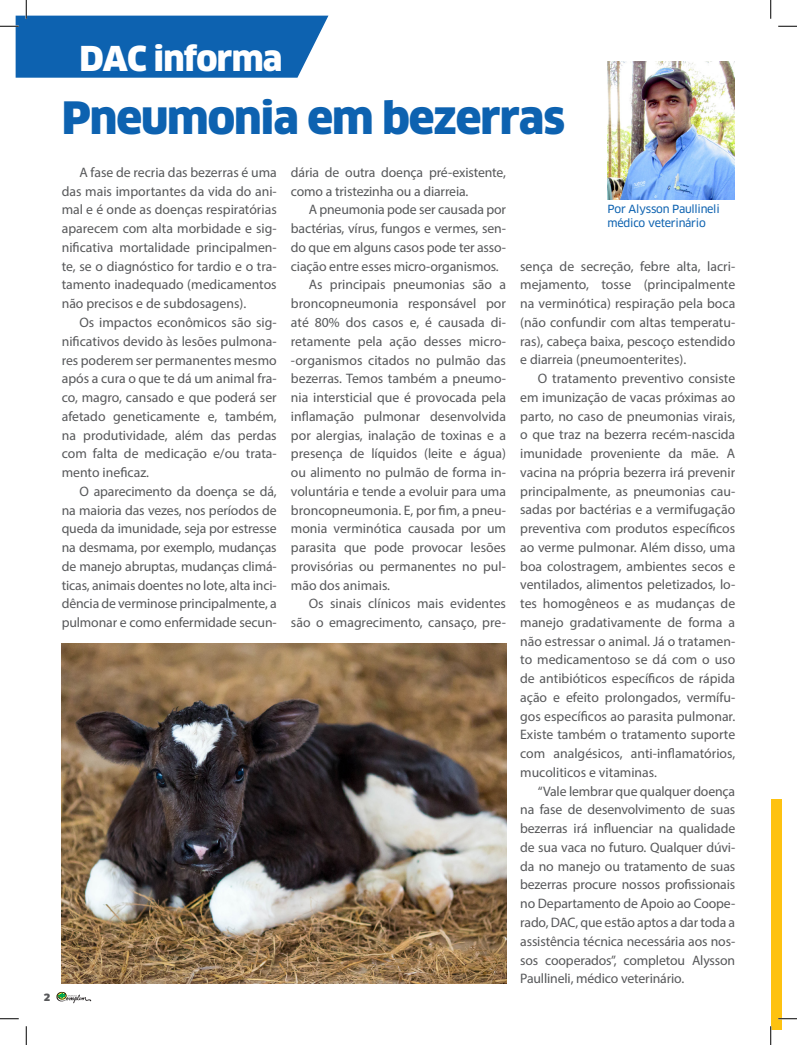
<style>
.page{position:relative;width:797px;height:1045px;background:#fff}
.page>*{position:absolute;margin:0;border:0;box-sizing:border-box;transform-origin:0 0}
.t1{font:900 43.5px "Clan OSF";letter-spacing:-.025em;color:#0d62b0}
.t2{font:900 33.5px "Clan OSF";letter-spacing:-.025em;color:#fff}
.t3{font:13.75px/18.8px "Myriad Pro";color:#57585a;text-align:justify}
.t4{font:900 11.38px "Clan OSF";color:#57585a}
.t5{font:11px/13.1px "Clan OSF News";letter-spacing:-.025em;color:#0d62b0}
</style>
<div class="page">
<svg style="left:56px;top:991px;width:35px;height:12px"></svg>
<div style="left:770px;top:799px;width:11px;height:230px;background:#fec210"></div>
<img style="left:607px;top:62px;width:128px;height:137px">
<img style="left:62px;top:643px;width:444px;height:340px">
<svg style="left:778px;top:25px;width:19px;height:2px"></svg>
<svg style="left:0;top:1018px;width:19px;height:1px"></svg>
<svg style="left:778px;top:1018px;width:19px;height:1px"></svg>
<svg style="left:0;top:0;width:328px;height:78px"></svg>
<svg style="left:25px;top:1026px;width:2px;height:19px"></svg>
<svg style="left:770px;top:0;width:1px;height:19px"></svg>
<svg style="left:770px;top:1026px;width:1px;height:19px"></svg>
<p class="t4" style="left:44px;top:990px;width:8px">2</p>
<p class="t2" style="left:79px;top:40px;width:204px">DAC informa</p>
<p class="t1" style="left:62px;top:94px;width:505px">Pneumonia em bezerras</p>
<p class="t3" style="left:62px;top:163px;width:216px;text-indent:18px">A fase de recria das bezerras é uma das mais importantes da vida do ani&shy;mal e é onde as doenças respiratórias aparecem com alta morbidade e sig&shy;nificativa mortalidade principalmen&shy;te, se o diagnóstico for tardio e o tra&shy;tamento inadequado (medicamentos não precisos e de subdosagens).</p>
<p class="t3" style="left:62px;top:313px;width:216px;text-indent:18px">Os impactos econômicos são sig&shy;nificativos devido às lesões pulmona&shy;res poderem ser permanentes mesmo após a cura o que te dá um animal fra&shy;co, magro, cansado e que poderá ser afetado geneticamente e, também, na produtividade, além das perdas com falta de medicação e/ou trata&shy;mento ineficaz.</p>
<p class="t3" style="left:62px;top:481px;width:216px;text-indent:18px">O aparecimento da doença se dá, na maioria das vezes, nos períodos de queda da imunidade, seja por estresse na desmama, por exemplo, mudanças de manejo abruptas, mudanças climá&shy;ticas, animais doentes no lote, alta inci&shy;dência de verminose principalmente, a pulmonar e como enfermidade secun-</p>
<p class="t3" style="left:291px;top:163px;width:216px">dária de outra doença pré-existente, como a tristezinha ou a diarreia.</p>
<p class="t3" style="left:291px;top:200px;width:216px;text-indent:18px">A pneumonia pode ser causada por bactérias, vírus, fungos e vermes, sen&shy;do que em alguns casos pode ter asso&shy;ciação entre esses micro-organismos.</p>
<p class="t3" style="left:291px;top:275px;width:216px;text-indent:18px">As principais pneumonias são a broncopneumonia responsável por até 80% dos casos e, é causada di&shy;retamente pela ação desses micro--organismos citados no pulmão das bezerras. Temos também a pneumo&shy;nia intersticial que é provocada pela inflamação pulmonar desenvolvida por alergias, inalação de toxinas e a presença de líquidos (leite e água) ou alimento no pulmão de forma in&shy;voluntária e tende a evoluir para uma broncopneumonia. E, por fim, a pneu&shy;monia verminótica causada por um parasita que pode provocar lesões provisórias ou permanentes no pul&shy;mão dos animais.</p>
<p class="t3" style="left:291px;top:594px;width:216px;text-align:right">Os sinais clínicos mais evidentes são o emagrecimento, cansaço, pre-</p>
<p class="t5" style="left:607px;top:203px;width:114px">Por Alysson Paullineli médico veterinário</p>
<p class="t3" style="left:520px;top:256px;width:216px">sença de secreção, febre alta, lacri&shy;mejamento, tosse (principalmente na verminótica) respiração pela boca (não confundir com altas temperatu&shy;ras), cabeça baixa, pescoço estendido e diarreia (pneumoenterites).</p>
<p class="t3" style="left:520px;top:369px;width:216px;text-indent:18px">O tratamento preventivo consiste em imunização de vacas próximas ao parto, no caso de pneumonias virais, o que traz na bezerra recém-nascida imunidade proveniente da mãe. A vacina na própria bezerra irá prevenir principalmente, as pneumonias cau&shy;sadas por bactérias e a vermifugação preventiva com produtos específicos ao verme pulmonar. Além disso, uma boa colostragem, ambientes secos e ventilados, alimentos peletizados, lo&shy;tes homogêneos e as mudanças de manejo gradativamente de forma a não estressar o animal. Já o tratamen&shy;to medicamentoso se dá com o uso de antibióticos específicos de rápida ação e efeito prolongados, vermífu&shy;gos específicos ao parasita pulmonar.<br>Existe também o tratamento suporte com analgésicos, anti-inflamatórios, mucoliticos e vitaminas.</p>
<p class="t3" style="left:520px;top:781px;width:216px;text-indent:18px">“Vale lembrar que qualquer doença na fase de desenvolvimento de suas bezerras irá influenciar na qualidade de sua vaca no futuro. Qualquer dúvi&shy;da no manejo ou tratamento de suas bezerras procure nossos profissionais no Departamento de Apoio ao Coope&shy;rado, DAC, que estão aptos a dar toda a assistência técnica necessária aos nos&shy;sos cooperados”, completou Alysson Paullineli, médico veterinário.</p>
</div>
